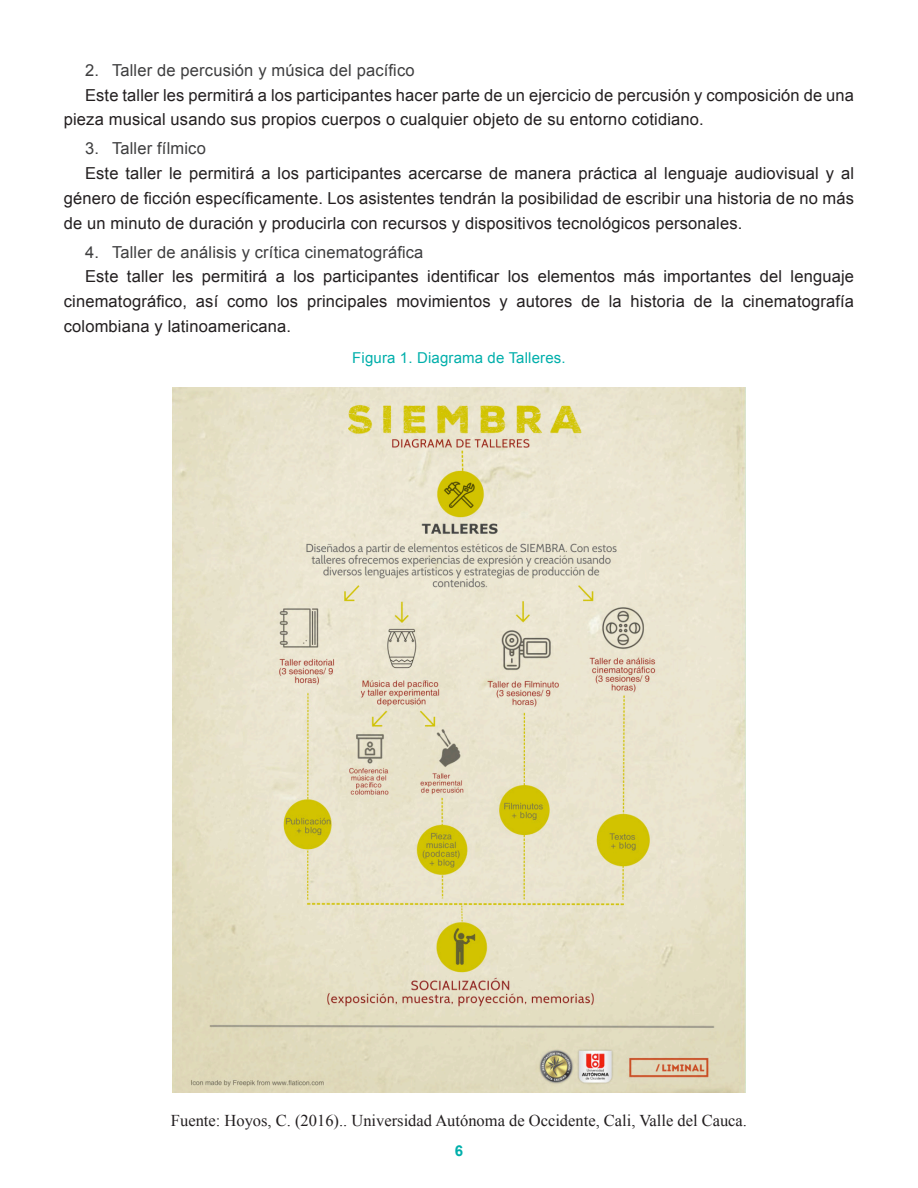
<style>
.page{position:relative;width:918px;height:1188px;background:#fff}
.page>*{position:absolute;margin:0;border:0;box-sizing:border-box;transform-origin:0 0}
.texto{font:16.5px/24.8px "Arial";letter-spacing:.01em;color:#231f20;text-align:justify}
.t1{font:16.5px "Arial";letter-spacing:.01em;color:#3e3e3f}
.fuente{font:16.5px "Times New Roman";color:#231f20}
.titulo_graficas{font:15px "Arial";letter-spacing:.01em;color:#00afab}
.t2{font:700 15px "Arial";color:#00afab}
</style>
<div class="page">
<img style="left:173px;top:387px;width:572px;height:706px">
<p class="t1" style="left:85px;top:59px;width:331px">2. Taller de percusión y música del pacífico</p>
<p class="texto" style="left:64px;top:83px;width:792px;text-indent:21px">Este taller les permitirá a los participantes hacer parte de un ejercicio de percusión y composición de una pieza musical usando sus propios cuerpos o cualquier objeto de su entorno cotidiano.</p>
<p class="t1" style="left:85px;top:138px;width:122px">3. Taller fílmico</p>
<p class="texto" style="left:64px;top:161px;width:792px;text-indent:21px">Este taller le permitirá a los participantes acercarse de manera práctica al lenguaje audiovisual y al género de ficción específicamente. Los asistentes tendrán la posibilidad de escribir una historia de no más de un minuto de duración y producirla con recursos y dispositivos tecnológicos personales.</p>
<p class="t1" style="left:85px;top:241px;width:340px">4. Taller de análisis y crítica cinematográfica</p>
<p class="texto" style="left:64px;top:264px;width:792px;text-indent:21px">Este taller les permitirá a los participantes identificar los elementos más importantes del lenguaje cinematográfico, así como los principales movimientos y autores de la historia de la cinematografía colombiana y latinoamericana.</p>
<p class="titulo_graficas" style="left:352px;top:348px;width:215px">Figura 1. Diagrama de Talleres.</p>
<p class="fuente" style="left:171px;top:1109px;width:578px">Fuente: Hoyos, C. (2016).. Universidad Autónoma de Occidente, Cali, Valle del Cauca.</p>
<p class="t2" style="left:455px;top:1141px;width:10px">6</p>
</div>
